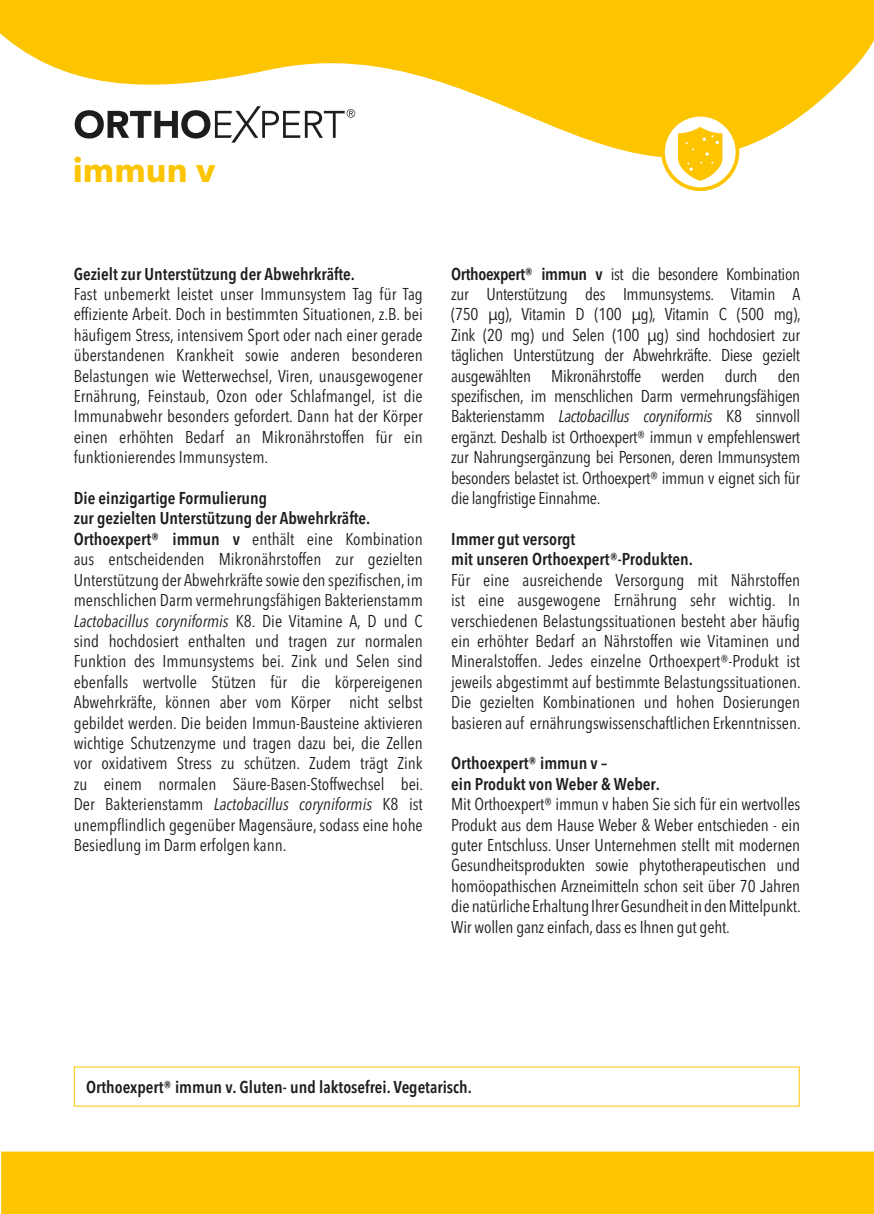
<style>
.page{position:relative;width:874px;height:1214px;background:#fff}
.page>*{position:absolute;margin:0;border:0;box-sizing:border-box;transform-origin:0 0}
.t1{font:700 34px "Avenir Next W1 G";color:#fdc400}
.Text{font:condensed 17px/20.4px "Avenir Next W1 G";color:#1d1d1b;text-align:justify}
.Text-2{font:17px "Avenir Next W1 G Cn Demi";color:#1d1d1b}
.s1{font-family:"Avenir Next W1 G Cn Demi";font-stretch:normal}
.s2{font-style:italic}
</style>
<div class="page">
<svg style="left:0;top:0;width:873px;height:192px;fill:#fdc400"></svg>
<svg style="left:75px;top:106px;width:280px;height:36px"></svg>
<svg style="left:662px;top:115px;width:75px;height:74px"></svg>
<div style="left:660px;top:113px;width:79px;height:78px;border:4px solid #fdc400;border-radius:50%"></div>
<svg style="left:677px;top:127px;width:45px;height:54px"></svg>
<div style="left:1px;top:1151px;width:872px;height:62px;background:#fdc400;border:2px solid #fdc400"></div>
<h1 class="t1" style="left:73px;top:143px;width:144px">immun v</h1>
<p class="Text-2" style="left:74px;top:260px;width:283px">Gezielt zur Unterstützung der Abwehrkräfte.</p>
<p class="Text" style="left:74px;top:282px;width:350px">Fast unbemerkt leistet unser Immunsystem Tag für Tag effiziente Arbeit. Doch in bestimmten Situationen, z.B. bei häufigem Stress, intensivem Sport oder nach einer gerade überstandenen Krankheit sowie anderen besonderen Belastungen wie Wetterwechsel, Viren, unausgewogener Ernährung, Feinstaub, Ozon oder Schlafmangel, ist die Immunabwehr besonders gefordert. Dann hat der Körper einen erhöhten Bedarf an Mikronährstoffen für ein funktionierendes Immunsystem.</p>
<p class="Text-2" style="left:74px;top:484px;width:195px">Die einzigartige Formulierung</p>
<p class="Text-2" style="left:74px;top:505px;width:298px">zur gezielten Unterstützung der Abwehrkräfte.</p>
<p class="Text" style="left:74px;top:527px;width:351px"><span class="s1">Orthoexpert® immun v</span> enthält eine Kombination aus entscheidenden Mikronährstoffen zur gezielten Unterstützung der Abwehrkräfte sowie den spezifischen, im menschlichen Darm vermehrungsfähigen Bakterienstamm <span class="s2">Lactobacillus coryniformis</span> K8. Die Vitamine A, D und C sind hochdosiert enthalten und tragen zur normalen Funktion des Immunsystems bei. Zink und Selen sind ebenfalls wertvolle Stützen für die körpereigenen Abwehrkräfte, können aber vom Körper nicht selbst gebildet werden. Die beiden Immun-Bausteine aktivieren wichtige Schutzenzyme und tragen dazu bei, die Zellen vor oxidativem Stress zu schützen. Zudem trägt Zink zu einem normalen Säure-Basen-Stoffwechsel bei.<br>Der Bakterienstamm <span class="s2">Lactobacillus coryniformis</span> K8 ist unempflindlich gegenüber Magensäure, sodass eine hohe Besiedlung im Darm erfolgen kann.</p>
<p class="Text" style="left:451px;top:262px;width:351px"><span class="s1">Orthoexpert® immun v</span> ist die besondere Kombination zur Unterstützung des Immunsystems. Vitamin A (750 μg), Vitamin D (100 μg), Vitamin C (500 mg), Zink (20 mg) und Selen (100 μg) sind hochdosiert zur täglichen Unterstützung der Abwehrkräfte. Diese gezielt ausgewählten Mikronährstoffe werden durch den spezifischen, im menschlichen Darm vermehrungsfähigen Bakterienstamm <span class="s2">Lactobacillus coryniformis</span> K8 sinnvoll ergänzt. Deshalb ist Orthoexpert® immun v empfehlenswert zur Nahrungsergänzung bei Personen, deren Immunsystem besonders belastet ist. Orthoexpert® immun v eignet sich für die langfristige Einnahme.</p>
<p class="Text-2" style="left:451px;top:525px;width:126px">Immer gut versorgt</p>
<p class="Text-2" style="left:451px;top:545px;width:243px">mit unseren Orthoexpert®-Produkten.</p>
<p class="Text" style="left:451px;top:568px;width:351px">Für eine ausreichende Versorgung mit Nährstoffen ist eine ausgewogene Ernährung sehr wichtig. In verschiedenen Belastungssituationen besteht aber häufig ein erhöhter Bedarf an Nährstoffen wie Vitaminen und Mineralstoffen. Jedes einzelne Orthoexpert®-Produkt ist jeweils abgestimmt auf bestimmte Belastungssituationen.<br>Die gezielten Kombinationen und hohen Dosierungen basieren auf ernährungswissenschaftlichen Erkenntnissen.</p>
<p class="Text-2" style="left:451px;top:749px;width:157px">Orthoexpert® immun v –</p>
<p class="Text-2" style="left:451px;top:770px;width:210px">ein Produkt von Weber &amp; Weber.</p>
<p class="Text" style="left:451px;top:792px;width:351px">Mit Orthoexpert® immun v haben Sie sich für ein wertvolles Produkt aus dem Hause Weber &amp; Weber entschieden - ein guter Entschluss. Unser Unternehmen stellt mit modernen Gesundheitsprodukten sowie phytotherapeutischen und homöopathischen Arzneimitteln schon seit über 70 Jahren die natürliche Erhaltung Ihrer Gesundheit in den Mittelpunkt.<br>Wir wollen ganz einfach, dass es Ihnen gut geht.</p>
<p class="Text-2" style="left:86px;top:1073px;width:387px">Orthoexpert® immun v. Gluten- und laktosefrei. Vegetarisch.</p>
</div>
